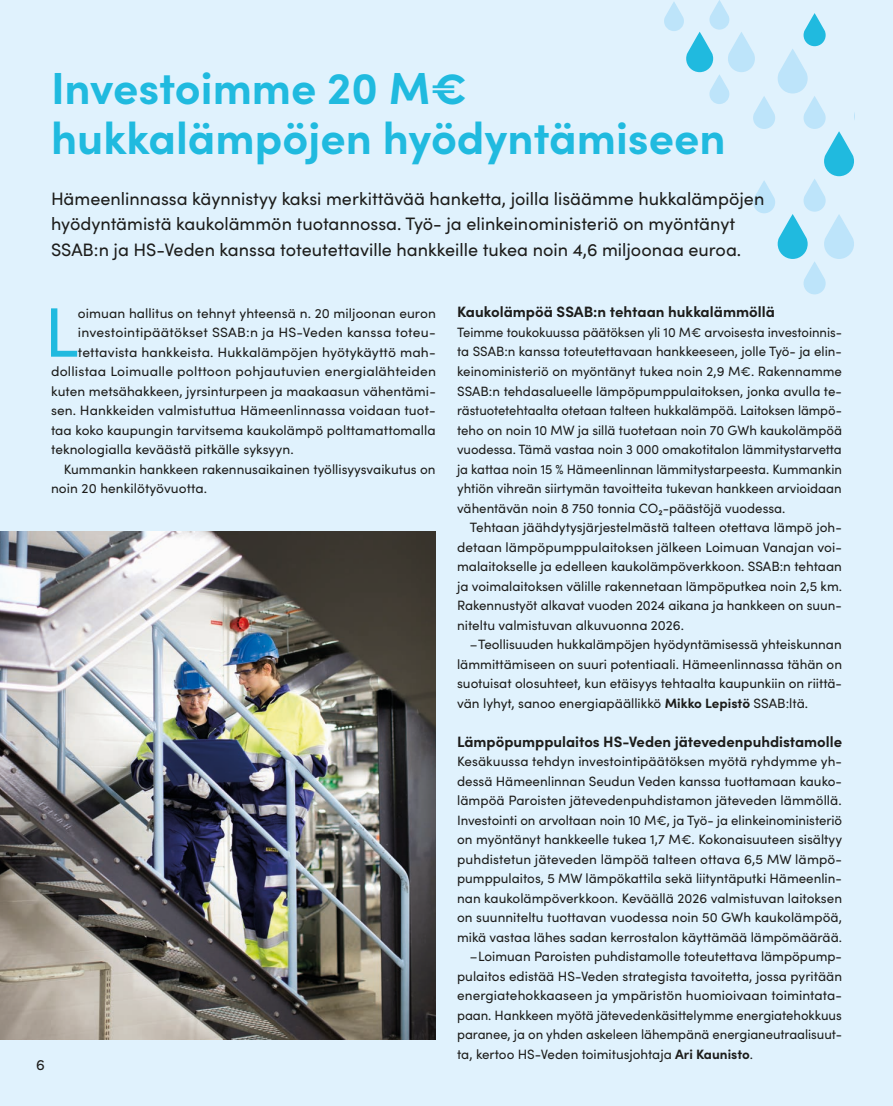
<style>
.page{position:relative;width:893px;height:1106px;background:#e0f2fd}
.page>*{position:absolute;margin:0;border:0;box-sizing:border-box;transform-origin:0 0}
.Leipis___sisennys_3mm{font:70.05px "Sofia Pro";color:#20badf}
.Otsikko{font:700 45px/49.5px "Sofia Pro";color:#20badf}
.Otsikko-2{font:18px/25.5px "Sofia Pro";color:#1d1d1b}
.Väliotsikko{font:700 15px "Sofia Pro";color:#1d1d1b}
.Ingressi{font:15px "Sofia Pro";color:#1d1d1b}
.Leipis___sisennys_3mm-2{font:13.5px/19.5px "Sofia Pro";color:#1d1d1b;text-align:justify}
.s1{font-weight:700}
</style>
<div class="page">
<img style="left:0;top:531px;width:436px;height:508px">
<svg style="left:664px;top:0;width:190px;height:294px"></svg>
<p class="Otsikko" style="left:51px;top:60px;width:676px">Investoimme 20 M€ hukkalämpöjen hyödyntämiseen</p>
<p class="Otsikko-2" style="left:51px;top:185px;width:715px">Hämeenlinnassa käynnistyy kaksi merkittävää hanketta, joilla lisäämme hukkalämpöjen hyödyntämistä kaukolämmön tuotannossa. Työ- ja elinkeinoministeriö on myöntänyt<br>SSAB:n ja HS-Veden kanssa toteutettaville hankkeille tukea noin 4,6 miljoonaa euroa.</p>
<p class="Leipis___sisennys_3mm" style="left:44px;top:281px;width:36px">L</p>
<p class="Leipis___sisennys_3mm-2" style="left:78px;top:302px;width:359px">oimuan hallitus on tehnyt yhteensä n. 20 miljoonan euron</p>
<p class="Leipis___sisennys_3mm-2" style="left:78px;top:322px;width:359px">investointipäätökset SSAB:n ja HS-Veden kanssa toteu-</p>
<p class="Leipis___sisennys_3mm-2" style="left:78px;top:341px;width:359px">tettavista hankkeista. Hukkalämpöjen hyötykäyttö mah-</p>
<p class="Leipis___sisennys_3mm-2" style="left:51px;top:361px;width:387px">dollistaa Loimualle polttoon pohjautuvien energialähteiden</p>
<p class="Leipis___sisennys_3mm-2" style="left:51px;top:380px;width:386px">kuten metsähakkeen, jyrsinturpeen ja maakaasun vähentämi-</p>
<p class="Leipis___sisennys_3mm-2" style="left:51px;top:400px;width:386px">sen. Hankkeiden valmistuttua Hämeenlinnassa voidaan tuot-</p>
<p class="Leipis___sisennys_3mm-2" style="left:51px;top:419px;width:386px">taa koko kaupungin tarvitsema kaukolämpö polttamattomalla</p>
<p class="Leipis___sisennys_3mm-2" style="left:51px;top:439px;width:244px">teknologialla keväästä pitkälle syksyyn.</p>
<p class="Leipis___sisennys_3mm-2" style="left:51px;top:458px;width:386px;text-indent:13px">Kummankin hankkeen rakennusaikainen työllisyysvaikutus on noin 20 henkilötyövuotta.</p>
<p class="Ingressi" style="left:36px;top:1054px;width:10px">6</p>
<p class="Väliotsikko" style="left:457px;top:301px;width:319px">Kaukolämpöä SSAB:n tehtaan hukkalämmöllä</p>
<p class="Leipis___sisennys_3mm-2" style="left:457px;top:322px;width:386px">Teimme toukokuussa päätöksen yli 10 M€ arvoisesta investoinnis&shy;ta SSAB:n kanssa toteutettavaan hankkeeseen, jolle Työ- ja elin&shy;keinoministeriö on myöntänyt tukea noin 2,9 M€. Rakennamme SSAB:n tehdasalueelle lämpöpumppulaitoksen, jonka avulla te&shy;rästuotetehtaalta otetaan talteen hukkalämpöä. Laitoksen lämpö&shy;teho on noin 10 MW ja sillä tuotetaan noin 70 GWh kaukolämpöä vuodessa. Tämä vastaa noin 3 000 omakotitalon lämmitystarvetta ja kattaa noin 15 % Hämeenlinnan lämmitystarpeesta. Kummankin yhtiön vihreän siirtymän tavoitteita tukevan hankkeen arvioidaan vähentävän noin 8 750 tonnia CO2-päästöjä vuodessa.</p>
<p class="Leipis___sisennys_3mm-2" style="left:457px;top:517px;width:387px;text-indent:13px">Tehtaan jäähdytysjärjestelmästä talteen otettava lämpö joh&shy;detaan lämpöpumppulaitoksen jälkeen Loimuan Vanajan voi&shy;malaitokselle ja edelleen kaukolämpöverkkoon. SSAB:n tehtaan ja voimalaitoksen välille rakennetaan lämpöputkea noin 2,5 km.<br>Rakennustyöt alkavat vuoden 2024 aikana ja hankkeen on suun&shy;niteltu valmistuvan alkuvuonna 2026.</p>
<p class="Leipis___sisennys_3mm-2" style="left:457px;top:634px;width:386px;text-indent:13px">–Teollisuuden hukkalämpöjen hyödyntämisessä yhteiskunnan lämmittämiseen on suuri potentiaali. Hämeenlinnassa tähän on suotuisat olosuhteet, kun etäisyys tehtaalta kaupunkiin on riittä&shy;vän lyhyt, sanoo energiapäällikkö <span class="s1">Mikko Lepistö</span> SSAB:ltä.</p>
<p class="Väliotsikko" style="left:457px;top:730px;width:386px">Lämpöpumppulaitos HS-Veden jätevedenpuhdistamolle</p>
<p class="Leipis___sisennys_3mm-2" style="left:457px;top:751px;width:387px">Kesäkuussa tehdyn investointipäätöksen myötä ryhdymme yh&shy;dessä Hämeenlinnan Seudun Veden kanssa tuottamaan kauko&shy;lämpöä Paroisten jätevedenpuhdistamon jäteveden lämmöllä.<br>Investointi on arvoltaan noin 10 M€, ja Työ- ja elinkeinoministeriö on myöntänyt hankkeelle tukea 1,7 M€. Kokonaisuuteen sisältyy puhdistetun jäteveden lämpöä talteen ottava 6,5 MW lämpö&shy;pumppulaitos, 5 MW lämpökattila sekä liityntäputki Hämeenlin&shy;nan kaukolämpöverkkoon. Keväällä 2026 valmistuvan laitoksen on suunniteltu tuottavan vuodessa noin 50 GWh kaukolämpöä, mikä vastaa lähes sadan kerrostalon käyttämää lämpömäärää.</p>
<p class="Leipis___sisennys_3mm-2" style="left:457px;top:946px;width:386px;text-indent:13px">–Loimuan Paroisten puhdistamolle toteutettava lämpöpump&shy;pulaitos edistää HS-Veden strategista tavoitetta, jossa pyritään energiatehokkaaseen ja ympäristön huomioivaan toimintata&shy;paan. Hankkeen myötä jätevedenkäsittelymme energiatehokkuus paranee, ja on yhden askeleen lähempänä energianeutraalisuut&shy;ta, kertoo HS-Veden toimitusjohtaja <span class="s1">Ari Kaunisto</span>.</p>
</div>
